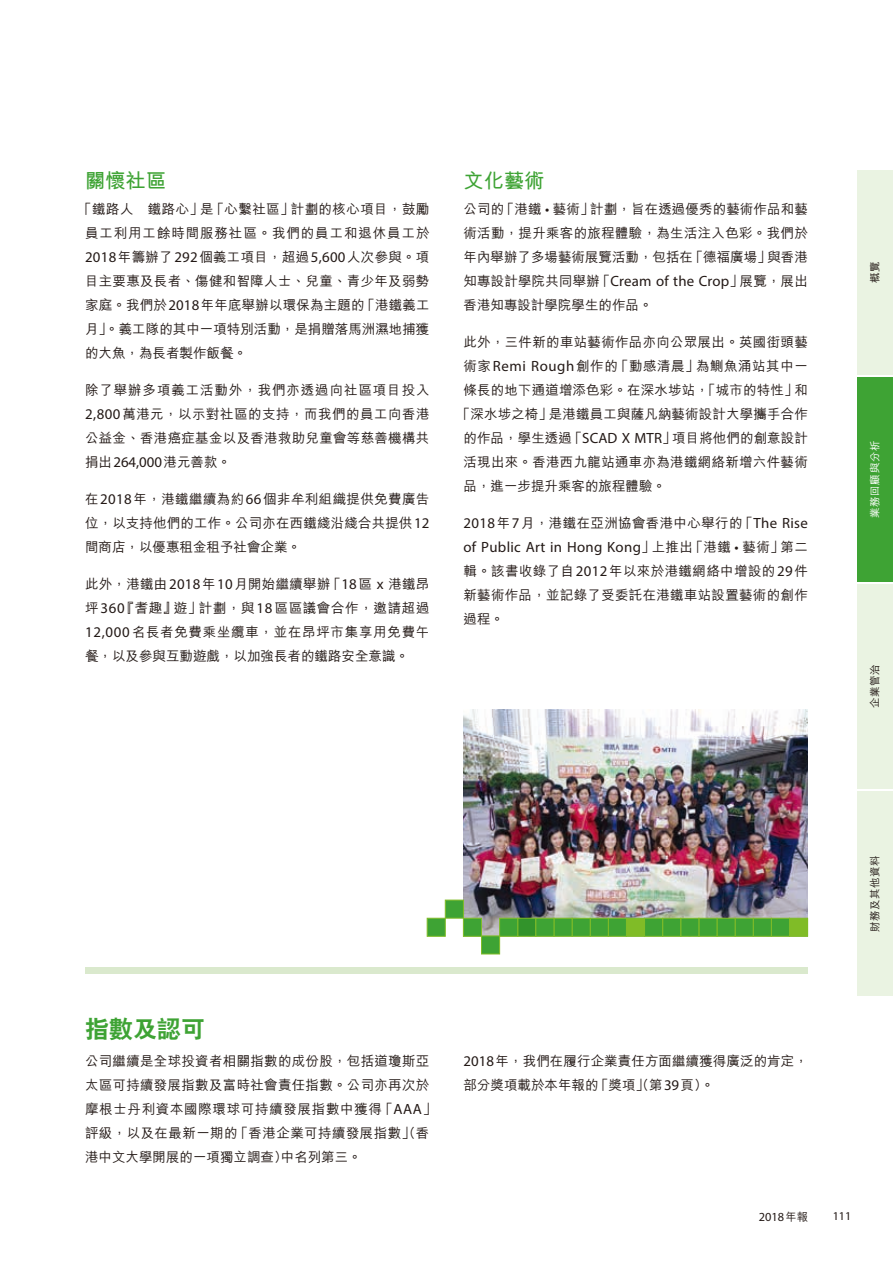
<style>
.page{position:relative;width:893px;height:1263px;background:#fff}
.page>*{position:absolute;margin:0;border:0;box-sizing:border-box;transform-origin:0 0}
.t1{font:800 24px "C Hei 2 HK";color:#3ea334}
.t2{font:700 20.25px "M Hei HK";color:#3ea334}
.t3{font:14.85px "Myriad Pro";letter-spacing:.02em;color:#231916}
.t4{font:500 13.5px/24px "M Hei HK";letter-spacing:.02em;color:#231916;text-align:justify}
.t5{font:500 13.5px "M Hei HK";letter-spacing:.04em;color:#231916}
.t6{font:500 13.5px "M Hei HK";color:#231916}
.t7{font:12.3px "Myriad Pro";color:#231916}
.t8{font:12px "Myriad Pro";color:#231916}
.t9{font:500 10.5px "M Hei HK";letter-spacing:.05em;color:#231916}
.t10{font:500 10.5px "M Hei HK";letter-spacing:.05em;color:#fff}
.s1{font-family:"Myriad Pro";font-weight:400;font-size:14.85px}
.s2{font-family:"M Hei HK";font-weight:500;font-size:13.5px}
.s3{font-family:"M Hei HK";font-weight:500;font-size:11.25px}
</style>
<div class="page">
<img style="left:463px;top:709px;width:345px;height:226px">
<div style="left:119px;top:967px;width:7px;height:6px;background:#dae9cd"></div>
<div style="left:194px;top:967px;width:7px;height:6px;background:#dae9cd"></div>
<svg style="left:126px;top:967px;width:20px;height:6px"></svg>
<svg style="left:201px;top:967px;width:20px;height:6px"></svg>
<div style="left:146px;top:967px;width:7px;height:6px;background:#dae9cd"></div>
<div style="left:221px;top:967px;width:7px;height:6px;background:#dae9cd"></div>
<svg style="left:153px;top:967px;width:41px;height:6px"></svg>
<svg style="left:85px;top:967px;width:34px;height:6px"></svg>
<div style="left:467px;top:967px;width:7px;height:6px;background:#dae9cd"></div>
<svg style="left:228px;top:967px;width:239px;height:6px"></svg>
<div style="left:658px;top:967px;width:7px;height:6px;background:#dae9cd"></div>
<svg style="left:624px;top:967px;width:34px;height:6px"></svg>
<div style="left:617px;top:967px;width:7px;height:6px;background:#dae9cd"></div>
<svg style="left:474px;top:967px;width:143px;height:6px"></svg>
<svg style="left:665px;top:967px;width:143px;height:6px"></svg>
<div style="left:517px;top:918px;width:19px;height:19px;background:#32932b;border:1px solid #80bc27"></div>
<div style="left:499px;top:918px;width:19px;height:19px;background:#3ea334;border:1px solid #80bc27"></div>
<div style="left:481px;top:935px;width:19px;height:19px;background:#3ea334;border:1px solid #80bc27"></div>
<div style="left:463px;top:918px;width:19px;height:19px;background:#3ea334;border:1px solid #80bc27"></div>
<div style="left:789px;top:918px;width:19px;height:19px;background:#80bc27;border:1px solid #80bc27"></div>
<div style="left:771px;top:918px;width:19px;height:19px;background:#3ea334;border:1px solid #80bc27"></div>
<div style="left:753px;top:918px;width:19px;height:19px;background:#3ea334;border:1px solid #80bc27"></div>
<div style="left:735px;top:918px;width:19px;height:19px;background:#3ea334;border:1px solid #80bc27"></div>
<div style="left:717px;top:918px;width:18px;height:19px;background:#3ea334;border:1px solid #80bc27"></div>
<div style="left:698px;top:918px;width:19px;height:19px;background:#3ea334;border:1px solid #80bc27"></div>
<div style="left:680px;top:918px;width:19px;height:19px;background:#3ea334;border:1px solid #80bc27"></div>
<div style="left:662px;top:918px;width:19px;height:19px;background:#3ea334;border:1px solid #80bc27"></div>
<div style="left:644px;top:918px;width:19px;height:19px;background:#3ea334;border:1px solid #80bc27"></div>
<div style="left:626px;top:918px;width:19px;height:19px;background:#80bc27;border:1px solid #80bc27"></div>
<div style="left:608px;top:918px;width:19px;height:19px;background:#3ea334;border:1px solid #80bc27"></div>
<div style="left:590px;top:918px;width:19px;height:19px;background:#3ea334;border:1px solid #80bc27"></div>
<div style="left:572px;top:918px;width:19px;height:19px;background:#3ea334;border:1px solid #80bc27"></div>
<div style="left:554px;top:918px;width:18px;height:19px;background:#3ea334;border:1px solid #80bc27"></div>
<div style="left:535px;top:918px;width:19px;height:19px;background:#3ea334;border:1px solid #80bc27"></div>
<div style="left:445px;top:900px;width:19px;height:18px;background:#3ea334;border:1px solid #80bc27"></div>
<div style="left:427px;top:918px;width:19px;height:19px;background:#3ea334;border:1px solid #80bc27"></div>
<div style="left:857px;top:170px;width:36px;height:204px;background:#eaf3e2"></div>
<div style="left:857px;top:377px;width:36px;height:204px;background:#3ea334"></div>
<div style="left:857px;top:584px;width:36px;height:204px;background:#eaf3e2"></div>
<div style="left:857px;top:791px;width:36px;height:204px;background:#eaf3e2"></div>
<h2 class="t2" style="left:85px;top:166px;width:82px">關懷社區</h2>
<p class="t4" style="left:85px;top:196px;width:346px;text-indent:-7px">「鐵路人　鐵路心」是「心繫社區」計劃的核心項目，鼓勵員工利用工餘時間服務社區。我們的員工和退休員工於<span class="s1">2018</span>年籌辦了<span class="s1">292</span>個義工項目，超過<span class="s1">5,600</span>人次參與。項目主要惠及長者、傷健和智障人士、兒童、青少年及弱勢家庭。我們於<span class="s1">2018</span>年年底舉辦以環保為主題的「港鐵義工月」。義工隊的其中一項特別活動，是捐贈落馬洲濕地捕獲的大魚，為長者製作飯餐。</p>
<p class="t4" style="left:85px;top:377px;width:346px">除了舉辦多項義工活動外，我們亦透過向社區項目投入<span class="s1">2,800</span>萬港元，以示對社區的支持，而我們的員工向香港公益金、香港癌症基金以及香港救助兒童會等慈善機構共捐出<span class="s1">264,000</span>港元善款。</p>
<p class="t4" style="left:85px;top:486px;width:346px">在<span class="s1">2018</span>年，港鐵繼續為約<span class="s1">66</span>個非牟利組織提供免費廣告位，以支持他們的工作。公司亦在西鐵綫沿綫合共提供<span class="s1">12</span>間商店，以優惠租金租予社會企業。</p>
<p class="t4" style="left:85px;top:571px;width:346px">此外，港鐵由<span class="s1">2018</span>年<span class="s1">10</span>月開始繼續舉辦「<span class="s1">18</span>區 <span class="s1">x</span> 港鐵昂坪<span class="s1">360</span>『耆趣』遊」計劃，與<span class="s1">18</span>區區議會合作，邀請超過<span class="s1">12,000</span>名長者免費乘坐纜車，並在昂坪市集享用免費午餐，以及參與互動遊戲，以加強長者的鐵路安全意識。</p>
<h2 class="t2" style="left:463px;top:166px;width:82px">文化藝術</h2>
<p class="t4" style="left:463px;top:196px;width:346px">公司的「港鐵 <span class="s1">•</span> 藝術」計劃，旨在透過優秀的藝術作品和藝術活動，提升乘客的旅程體驗，為生活注入色彩。我們於年內舉辦了多場藝術展覽活動，包括在「德福廣場」與香港知專設計學院共同舉辦「<span class="s1">Cream of the Crop</span>」展覽，展出香港知專設計學院學生的作品。</p>
<p class="t4" style="left:463px;top:329px;width:346px">此外，三件新的車站藝術作品亦向公眾展出。英國街頭藝</p>
<p class="t5" style="left:463px;top:356px;width:346px">術家<span class="s1">Remi Rough</span>創作的「動感清晨」為鰂魚涌站其中一</p>
<p class="t4" style="left:463px;top:377px;width:346px">條長的地下通道增添色彩。在深水埗站，「城市的特性」和</p>
<p class="t4" style="left:457px;top:401px;width:353px">「深水埗之椅」是港鐵員工與薩凡納藝術設計大學攜手合作</p>
<p class="t4" style="left:463px;top:425px;width:346px">的作品，學生透過「<span class="s1">SCAD X MTR</span>」項目將他們的創意設計</p>
<p class="t4" style="left:463px;top:449px;width:346px">活現出來。香港西九龍站通車亦為港鐵網絡新增六件藝術</p>
<p class="t6" style="left:463px;top:476px;width:204px">品，進一步提升乘客的旅程體驗。</p>
<p class="t4" style="left:463px;top:510px;width:346px"><span class="s1">2018</span>年<span class="s1">7</span>月，港鐵在亞洲協會香港中心舉行的「<span class="s1">The Rise</span></p>
<p class="t3" style="left:463px;top:538px;width:346px">of Public Art in Hong Kong<span class="s2">」上推出「港鐵</span> • <span class="s2">藝術」第二</span></p>
<p class="t4" style="left:463px;top:558px;width:346px">輯。該書收錄了自<span class="s1">2012</span>年以來於港鐵網絡中增設的<span class="s1">29</span>件新藝術作品，並記錄了受委託在港鐵車站設置藝術的創作過程。</p>
<p class="t9" style="left:867px;top:283px;width:23px;rotate:-90deg">概覽</p>
<p class="t10" style="left:867px;top:518px;width:78px;rotate:-90deg">業務回顧與分析</p>
<p class="t9" style="left:867px;top:708px;width:45px;rotate:-90deg">企業管治</p>
<p class="t9" style="left:867px;top:932px;width:78px;rotate:-90deg">財務及其他資料</p>
<h1 class="t1" style="left:85px;top:1013px;width:121px">指數及認可</h1>
<p class="t4" style="left:85px;top:1048px;width:353px;text-align:left">公司繼續是全球投資者相關指數的成份股，包括道瓊斯亞太區可持續發展指數及富時社會責任指數。公司亦再次於摩根士丹利資本國際環球可持續發展指數中獲得「<span class="s1">AAA</span>」評級，以及在最新一期的「香港企業可持續發展指數」（香港中文大學開展的一項獨立調查）中名列第三。</p>
<p class="t4" style="left:463px;top:1048px;width:346px"><span class="s1">2018</span>年，我們在履行企業責任方面繼續獲得廣泛的肯定，部分獎項載於本年報的「獎項」（第<span class="s1">39</span>頁）。</p>
<p class="t7" style="left:759px;top:1209px;width:51px">2018<span class="s3">年報</span></p>
<p class="t8" style="left:833px;top:1210px;width:20px">111</p>
</div>
